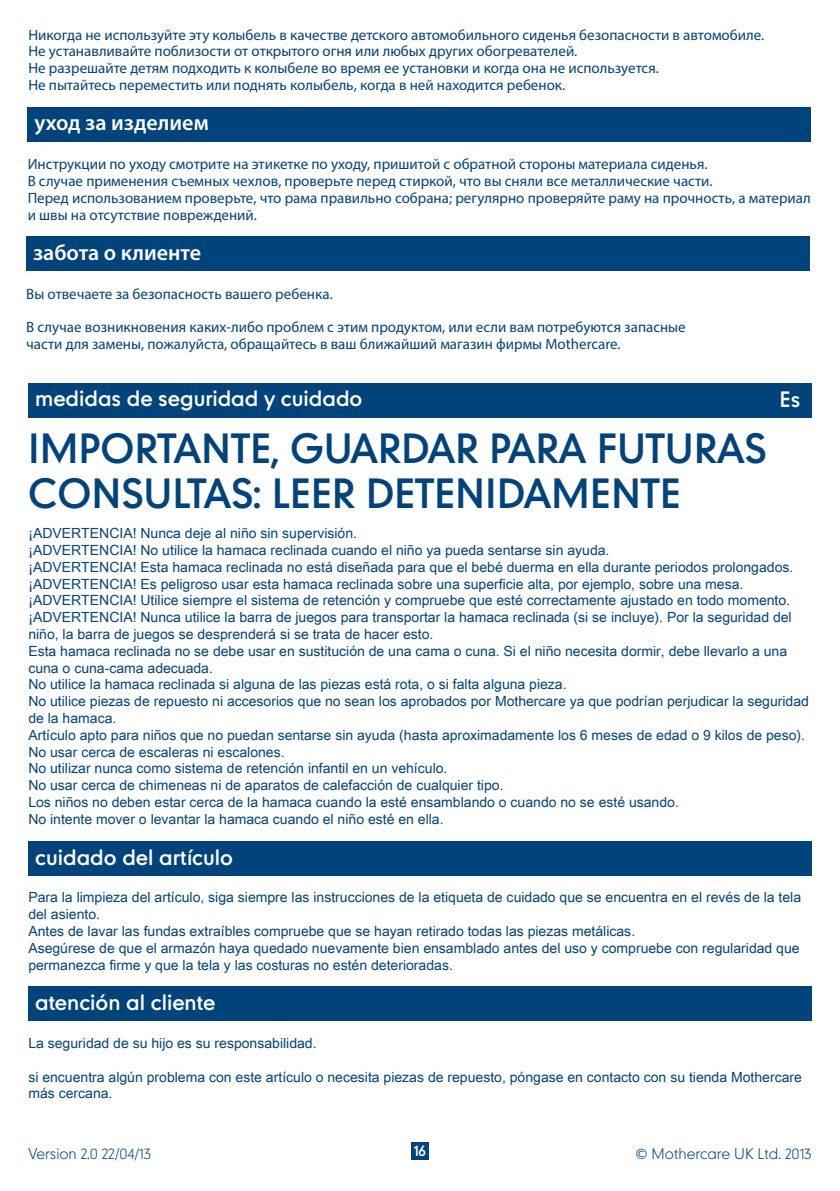
<style>
.page{position:relative;width:840px;height:1191px;background:#fff}
.page>*{position:absolute;margin:0;border:0;box-sizing:border-box;transform-origin:0 0}
.t1{font:38px/45.6px "Mothercare";color:#00447b}
.t2{font:600 22px "Myriad Pro";color:#fff}
.Mothercare_box_headi{font:20px "Mothercare";color:#fff}
.Mothercare_box_headi-2{font:100 20px "Mothercare";color:#fff}
.Mothercare_body_copy{font:20px "Mothercare";color:#fff}
.t3{font:15px/16.8px "Myriad Pro";color:#00447b}
.Mothercare_body_copy-2{font:14px/16.8px "Arial Unicode MS";color:#00447b}
.t4{font:100 14px "Mothercare";color:#00447b}
.t5{font:14px "Mothercare";color:#fff}
</style>
<div class="page">
<div style="left:411px;top:1142px;width:17px;height:17px;background:#00447b"></div>
<div style="left:26px;top:237px;width:783px;height:34px;background:#00447b"></div>
<div style="left:28px;top:107px;width:782px;height:34px;background:#00447b"></div>
<div style="left:28px;top:383px;width:783px;height:34px;background:#00447b"></div>
<div style="left:28px;top:986px;width:783px;height:34px;background:#00447b"></div>
<div style="left:28px;top:841px;width:783px;height:34px;background:#00447b"></div>
<p class="t3" style="left:28px;top:26px;width:737px">Никогда не используйте эту колыбель в качестве детского автомобильного сиденья безопасности в автомобиле.</p>
<p class="t3" style="left:28px;top:43px;width:550px">Не устанавливайте поблизости от открытого огня или любых других обогревателей.</p>
<p class="t3" style="left:28px;top:60px;width:631px">Не разрешайте детям подходить к колыбеле во время ее установки и когда она не используется.</p>
<p class="t3" style="left:28px;top:76px;width:538px">Не пытайтесь переместить или поднять колыбель, когда в ней находится ребенок.</p>
<p class="t2" style="left:34px;top:109px;width:176px">уход за изделием</p>
<p class="t3" style="left:28px;top:156px;width:681px">Инструкции по уходу смотрите на этикетке по уходу, пришитой с обратной стороны материала сиденья.</p>
<p class="t3" style="left:28px;top:172px;width:686px">В случае применения съемных чехлов, проверьте перед стиркой, что вы сняли все металлические части.</p>
<p class="t3" style="left:28px;top:189px;width:784px">Перед использованием проверьте, что рама правильно собрана; регулярно проверяйте раму на прочность, а материал и швы на отсутствие повреждений.</p>
<p class="t2" style="left:33px;top:238px;width:170px">забота о клиенте</p>
<p class="t3" style="left:26px;top:285px;width:308px">Вы отвечаете за безопасность вашего ребенка.</p>
<p class="t3" style="left:26px;top:319px;width:660px">В случае возникновения каких-либо проблем с этим продуктом, или если вам потребуются запасные</p>
<p class="t3" style="left:26px;top:335px;width:595px">части для замены, пожалуйста, обращайтесь в ваш ближайший магазин фирмы Mothercare.</p>
<p class="Mothercare_box_headi" style="left:35px;top:385px;width:328px">medidas de seguridad y cuidado</p>
<p class="t1" style="left:28px;top:424px;width:739px">IMPORTANTE, GUARDAR PARA FUTURAS<br>CONSULTAS: LEER DETENIDAMENTE</p>
<p class="Mothercare_box_headi-2" style="left:35px;top:384px;width:185px">safety &amp; care notes</p>
<p class="Mothercare_body_copy" style="left:779px;top:385px;width:22px">Es</p>
<p class="Mothercare_body_copy-2" style="left:28px;top:524px;width:330px">¡ADVERTENCIA! Nunca deje al niño sin supervisión.</p>
<p class="Mothercare_body_copy-2" style="left:28px;top:541px;width:582px">¡ADVERTENCIA! No utilice la hamaca reclinada cuando el niño ya pueda sentarse sin ayuda.</p>
<p class="Mothercare_body_copy-2" style="left:28px;top:558px;width:766px">¡ADVERTENCIA! Esta hamaca reclinada no está diseñada para que el bebé duerma en ella durante periodos prolongados.</p>
<p class="Mothercare_body_copy-2" style="left:28px;top:575px;width:716px">¡ADVERTENCIA! Es peligroso usar esta hamaca reclinada sobre una superficie alta, por ejemplo, sobre una mesa.</p>
<p class="Mothercare_body_copy-2" style="left:28px;top:592px;width:762px">¡ADVERTENCIA! Utilice siempre el sistema de retención y compruebe que esté correctamente ajustado en todo momento.</p>
<p class="Mothercare_body_copy-2" style="left:28px;top:608px;width:764px">¡ADVERTENCIA! Nunca utilice la barra de juegos para transportar la hamaca reclinada (si se incluye). Por la seguridad del niño, la barra de juegos se desprenderá si se trata de hacer esto.</p>
<p class="Mothercare_body_copy-2" style="left:28px;top:642px;width:759px">Esta hamaca reclinada no se debe usar en sustitución de una cama o cuna. Si el niño necesita dormir, debe llevarlo a una cuna o cuna-cama adecuada.</p>
<p class="Mothercare_body_copy-2" style="left:28px;top:676px;width:539px">No utilice la hamaca reclinada si alguna de las piezas está rota, o si falta alguna pieza.</p>
<p class="Mothercare_body_copy-2" style="left:28px;top:692px;width:781px">No utilice piezas de repuesto ni accesorios que no sean los aprobados por Mothercare ya que podrían perjudicar la seguridad de la hamaca.</p>
<p class="Mothercare_body_copy-2" style="left:28px;top:726px;width:777px">Artículo apto para niños que no puedan sentarse sin ayuda (hasta aproximadamente los 6 meses de edad o 9 kilos de peso).</p>
<p class="Mothercare_body_copy-2" style="left:28px;top:743px;width:257px">No usar cerca de escaleras ni escalones.</p>
<p class="Mothercare_body_copy-2" style="left:28px;top:760px;width:420px">No utilizar nunca como sistema de retención infantil en un vehículo.</p>
<p class="Mothercare_body_copy-2" style="left:28px;top:776px;width:476px">No usar cerca de chimeneas ni de aparatos de calefacción de cualquier tipo.</p>
<p class="Mothercare_body_copy-2" style="left:28px;top:793px;width:651px">Los niños no deben estar cerca de la hamaca cuando la esté ensamblando o cuando no se esté usando.</p>
<p class="Mothercare_body_copy-2" style="left:28px;top:810px;width:416px">No intente mover o levantar la hamaca cuando el niño esté en ella.</p>
<p class="Mothercare_box_headi" style="left:35px;top:843px;width:199px">cuidado del artículo</p>
<p class="Mothercare_body_copy-2" style="left:28px;top:888px;width:773px">Para la limpieza del artículo, siga siempre las instrucciones de la etiqueta de cuidado que se encuentra en el revés de la tela del asiento.</p>
<p class="Mothercare_body_copy-2" style="left:28px;top:922px;width:608px">Antes de lavar las fundas extraíbles compruebe que se hayan retirado todas las piezas metálicas.</p>
<p class="Mothercare_body_copy-2" style="left:28px;top:939px;width:772px">Asegúrese de que el armazón haya quedado nuevamente bien ensamblado antes del uso y compruebe con regularidad que permanezca firme y que la tela y las costuras no estén deterioradas.</p>
<p class="Mothercare_box_headi" style="left:35px;top:988px;width:181px">atención al cliente</p>
<p class="Mothercare_body_copy-2" style="left:28px;top:1034px;width:289px">La seguridad de su hijo es su responsabilidad.</p>
<p class="Mothercare_body_copy-2" style="left:28px;top:1067px;width:774px">si encuentra algún problema con este artículo o necesita piezas de repuesto, póngase en contacto con su tienda Mothercare más cercana.</p>
<p class="t4" style="left:28px;top:1144px;width:124px">Version 2.0 22/04/13</p>
<p class="t5" style="left:414px;top:1141px;width:13px">16</p>
<p class="t4" style="left:635px;top:1144px;width:177px">© Mothercare UK Ltd. 2013</p>
</div>
